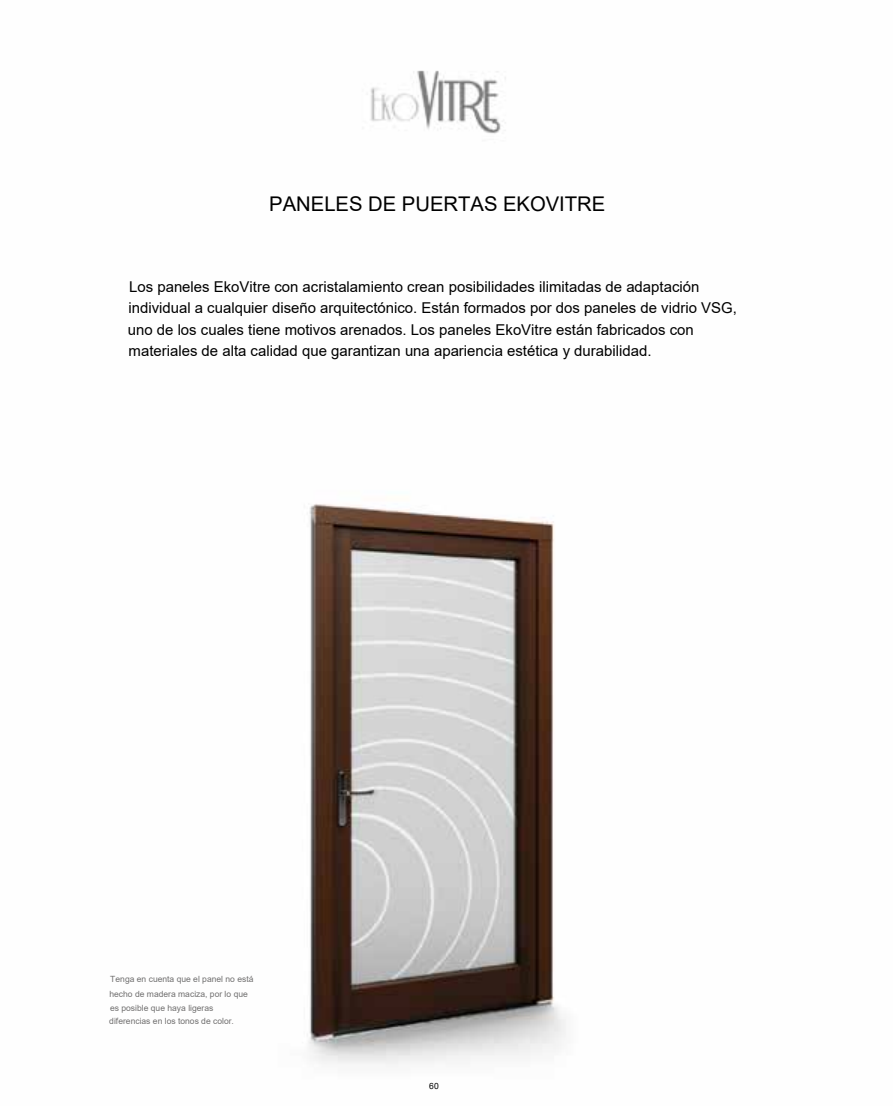
<style>
.page{position:relative;width:893px;height:1106px;background:#fff}
.page>*{position:absolute;margin:0;border:0;box-sizing:border-box;transform-origin:0 0}
.t1{font:20.25px "Arial";color:#000}
.t2{font:15px/21.5px "Arial";color:#000}
.t3{font:8.55px/14.4px "Arial";color:#706f6f}
.t4{font:8.55px "Arial";color:#000}
</style>
<div class="page">
<img style="left:308px;top:70px;width:258px;height:995px">
<h1 class="t1" style="left:269px;top:190px;width:338px">PANELES DE PUERTAS EKOVITRE</h1>
<p class="t2" style="left:128px;top:275px;width:610px">Los paneles EkoVitre con acristalamiento crean posibilidades ilimitadas de adaptación individual a cualquier diseño arquitectónico. Están formados por dos paneles de vidrio VSG, uno de los cuales tiene motivos arenados. Los paneles EkoVitre están fabricados con materiales de alta calidad que garantizan una apariencia estética y durabilidad.</p>
<p class="t3" style="left:109px;top:971px;width:146px">Tenga en cuenta que el panel no está hecho de madera maciza, por lo que es posible que haya ligeras</p>
<p class="t3" style="left:109px;top:1013px;width:126px">diferencias en los tonos de color.</p>
<p class="t4" style="left:429px;top:1080px;width:11px">60</p>
</div>
